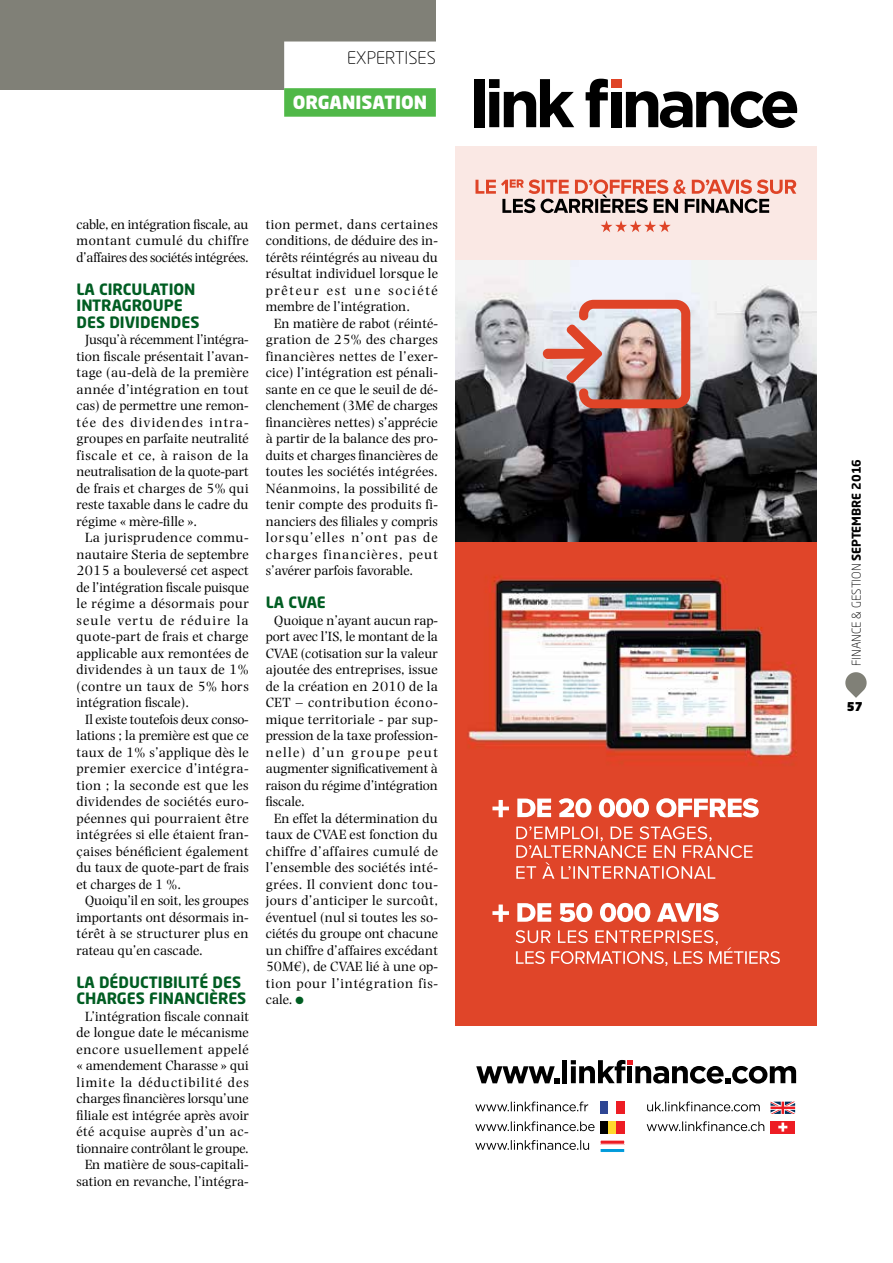
<style>
.page{position:relative;width:893px;height:1263px;background:#fff}
.page>*{position:absolute;margin:0;border:0;box-sizing:border-box;transform-origin:0 0}
.t1{font:900 18px "Neo Sans Std";color:#fff}
.t2{font:300 17.25px "Neo Sans Std";color:#000}
.t3{font:700 15.45px/16.5px "Neo Sans Std";color:#005d22}
.t4{font:13.95px/16.5px "Photina MT Std";color:#000;text-align:justify}
.t5{font:300 12px "Neo Sans Std";color:#000}
.t6{font:900 12px "Neo Sans Std";color:#000}
.s1{color:#005d22}
.s2{font-weight:700}
</style>
<div class="page">
<div style="left:0;top:0;width:436px;height:89px;background:#808077"></div>
<div style="left:284px;top:42px;width:250px;height:67px;background:#fff"></div>
<div style="left:284px;top:88px;width:152px;height:29px;background:#50b848"></div>
<img style="left:455px;top:259px;width:361px;height:284px">
<div style="left:455px;top:146px;width:361px;height:113px;background:#fae8e4"></div>
<svg style="left:475px;top:179px;width:321px;height:34px"></svg>
<svg style="left:601px;top:220px;width:70px;height:12px"></svg>
<img style="left:455px;top:543px;width:361px;height:482px">
<img style="left:543px;top:300px;width:147px;height:108px">
<div style="left:611px;top:79px;width:11px;height:9px;background:#df4427"></div>
<div style="left:474px;top:79px;width:10px;height:48px;background:#000"></div>
<svg style="left:489px;top:79px;width:85px;height:48px"></svg>
<svg style="left:586px;top:79px;width:22px;height:48px"></svg>
<div style="left:611px;top:92px;width:10px;height:35px;background:#000"></div>
<svg style="left:626px;top:91px;width:171px;height:37px"></svg>
<svg style="left:476px;top:1066px;width:83px;height:17px"></svg>
<div style="left:562px;top:1060px;width:5px;height:23px;background:#000"></div>
<svg style="left:571px;top:1060px;width:225px;height:23px"></svg>
<svg style="left:475px;top:1140px;width:114px;height:10px"></svg>
<div style="left:600px;top:1148px;width:25px;height:4px;border:1px solid #fff"></div>
<div style="left:600px;top:1144px;width:25px;height:4px;border:1px solid #fff"></div>
<svg style="left:475px;top:1121px;width:120px;height:10px"></svg>
<svg style="left:475px;top:1101px;width:113px;height:10px"></svg>
<svg style="left:647px;top:1121px;width:117px;height:10px"></svg>
<svg style="left:647px;top:1101px;width:113px;height:10px"></svg>
<div style="left:600px;top:1101px;width:8px;height:13px;background:#2e4694"></div>
<div style="left:616px;top:1101px;width:9px;height:13px;background:#ed1d24"></div>
<div style="left:600px;top:1121px;width:8px;height:12px;background:#000"></div>
<div style="left:608px;top:1121px;width:8px;height:12px;background:#ffd92e"></div>
<div style="left:616px;top:1121px;width:9px;height:12px;background:#ed1d24"></div>
<svg style="left:770px;top:1102px;width:25px;height:12px"></svg>
<div style="left:770px;top:1121px;width:25px;height:12px;background:#ed1d24"></div>
<svg style="left:778px;top:1122px;width:9px;height:9px"></svg>
<svg style="left:516px;top:930px;width:264px;height:36px;background:#e66953"></svg>
<svg style="left:492px;top:903px;width:227px;height:19px"></svg>
<svg style="left:516px;top:826px;width:236px;height:53px;background:#e56851"></svg>
<svg style="left:492px;top:798px;width:267px;height:19px"></svg>
<svg style="left:845px;top:672px;width:22px;height:26px"></svg>
<p class="t2" style="left:347px;top:48px;width:90px">EXPERTISES</p>
<p class="t1" style="left:293px;top:91px;width:49px">ORGANISATION</p>
<p class="t4" style="left:77px;top:216px;width:174px">cable, en intégration fiscale, au montant cumulé du chiffre d’affaires des sociétés intégrées.</p>
<p class="t3" style="left:77px;top:280px;width:124px">LA CIRCULATION<br>INTRAGROUPE<br>DES DIVIDENDES</p>
<p class="t4" style="left:77px;top:331px;width:174px;text-indent:9px">Jusqu’à récemment l’intégra&shy;tion fiscale présentait l’avan&shy;tage (au-delà de la première année d’intégration en tout cas) de permettre une remon&shy;tée des dividendes intra&shy;groupes en parfaite neutralité fiscale et ce, à raison de la neutralisation de la quote-part de frais et charges de 5% qui reste taxable dans le cadre du régime « mère-fille ».</p>
<p class="t4" style="left:77px;top:529px;width:174px;text-indent:9px">La jurisprudence commu&shy;nautaire Steria de septembre 2015 a bouleversé cet aspect de l’intégration fiscale puisque le régime a désormais pour seule vertu de réduire la quote-part de frais et charge applicable aux remontées de dividendes à un taux de 1% (contre un taux de 5% hors intégration fiscale).</p>
<p class="t4" style="left:77px;top:711px;width:174px;text-indent:9px">Il existe toutefois deux conso&shy;lations ; la première est que ce taux de 1% s’applique dès le premier exercice d’intégra&shy;tion ; la seconde est que les dividendes de sociétés euro&shy;péennes qui pourraient être intégrées si elle étaient fran&shy;çaises bénéficient également du taux de quote-part de frais et charges de 1 %.</p>
<p class="t4" style="left:77px;top:892px;width:174px;text-indent:9px">Quoiqu’il en soit, les groupes importants ont désormais in&shy;térêt à se structurer plus en rateau qu’en cascade.</p>
<p class="t3" style="left:77px;top:973px;width:171px">LA DÉDUCTIBILITÉ DES<br>CHARGES FINANCIÈRES</p>
<p class="t4" style="left:77px;top:1008px;width:174px;text-align:right">L’intégration fiscale connait de longue date le mécanisme encore usuellement appelé « amendement Charasse » qui limite la déductibilité des charges financières lorsqu’une filiale est intégrée après avoir été acquise auprès d’un ac&shy;tionnaire contrôlant le groupe.<br>En matière de sous-capitali&shy;sation en revanche, l’intégra-</p>
<p class="t4" style="left:266px;top:216px;width:174px">tion permet, dans certaines conditions, de déduire des in&shy;térêts réintégrés au niveau du résultat individuel lorsque le prêteur est une société membre de l’intégration.</p>
<p class="t4" style="left:266px;top:315px;width:174px;text-indent:9px">En matière de rabot (réinté&shy;gration de 25% des charges financières nettes de l’exer&shy;cice) l’intégration est pénali&shy;sante en ce que le seuil de dé&shy;clenchement (3M€ de charges financières nettes) s’apprécie à partir de la balance des pro&shy;duits et charges financières de toutes les sociétés intégrées.<br>Néanmoins, la possibilité de tenir compte des produits fi&shy;nanciers des filiales y compris lorsqu’elles n’ont pas de charges financières, peut s’avérer parfois favorable.</p>
<p class="t3" style="left:266px;top:594px;width:33px">LA CVAE</p>
<p class="t4" style="left:266px;top:612px;width:174px;text-indent:9px">Quoique n’ayant aucun rap&shy;port avec l’IS, le montant de la CVAE (cotisation sur la valeur ajoutée des entreprises, issue de la création en 2010 de la CET – contribution écono&shy;mique territoriale - par sup&shy;pression de la taxe profession&shy;nelle) d’un groupe peut augmenter significativement à raison du régime d’intégration fiscale.</p>
<p class="t4" style="left:266px;top:810px;width:174px;text-indent:9px">En effet la détermination du taux de CVAE est fonction du chiffre d’affaires cumulé de l’ensemble des sociétés inté&shy;grées. Il convient donc tou&shy;jours d’anticiper le surcoût, éventuel (nul si toutes les so&shy;ciétés du groupe ont chacune un chiffre d’affaires excédant 50M€), de CVAE lié à une op&shy;tion pour l’intégration fis&shy;cale. <span class="s1">●</span></p>
<p class="t5" style="left:849px;top:666px;width:209px;rotate:-90deg">Finance &amp; gestion <span class="s2">SEPTEMBRE 2016</span></p>
<p class="t6" style="left:847px;top:699px;width:18px">57</p>
</div>
